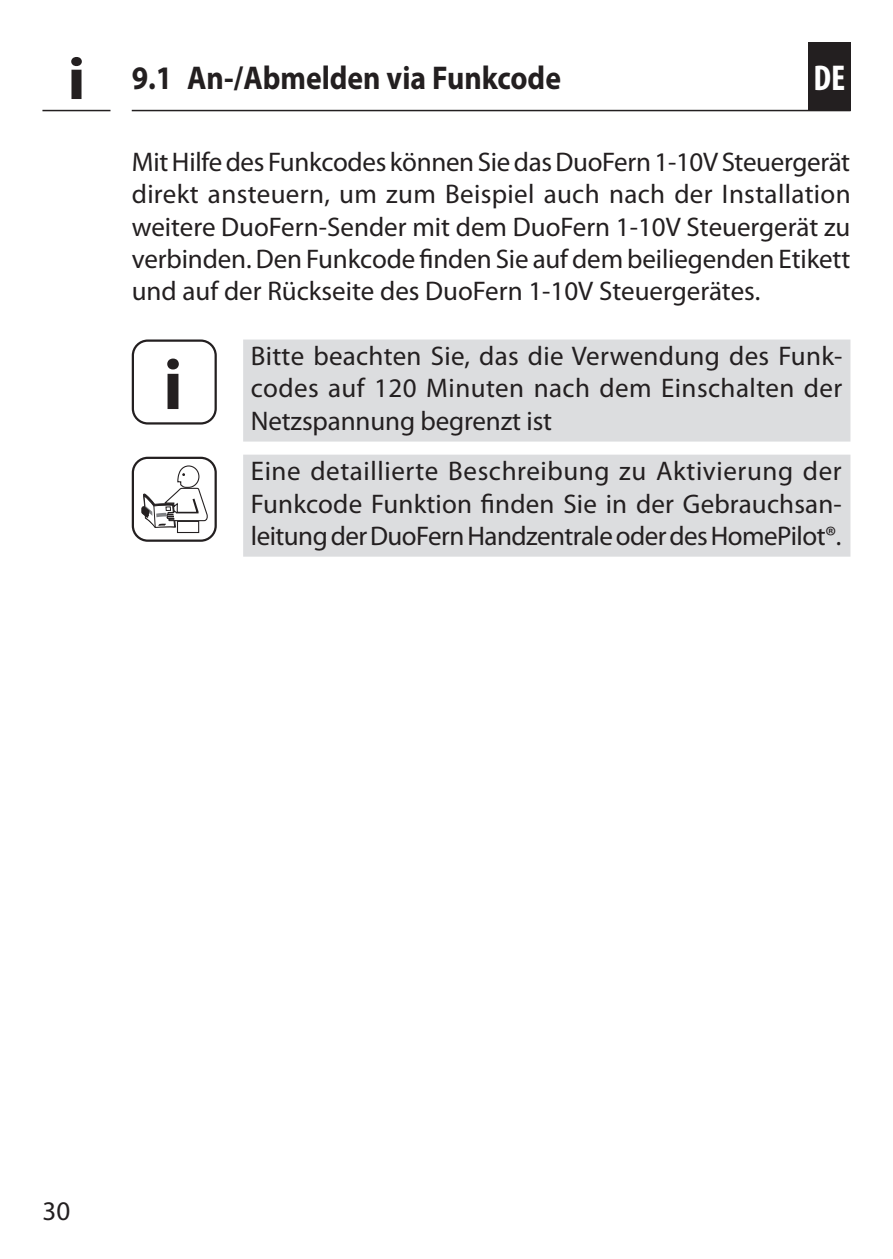
<style>
.page{position:relative;width:893px;height:1259px;background:#fff}
.page>*{position:absolute;margin:0;border:0;box-sizing:border-box;transform-origin:0 0}
.INFO-Icon{font:700 72px "Myriad Pro";color:#231f20}
.INFO-Icon-2{font:700 60px "Myriad Pro";color:#231f20;scale:1.1 1}
.t1{font:700 condensed 36px "Myriad Pro";color:#fff}
.t2{font:700 33px "Myriad Pro";color:#231f20;scale:.9 1}
.Fließtext_-_DE{font:27px/32.4px "Myriad Pro";color:#231f20;text-align:justify}
.Nützliche_Infos_-_DE{font:27px/32.4px "Myriad Pro";letter-spacing:-.01em;color:#231f20;text-align:justify}
</style>
<div class="page">
<div style="left:808px;top:42px;width:42px;height:69px;background:#231f20"></div>
<hr style="left:132px;top:110px;width:719px;height:1px;background:#231f20">
<hr style="left:42px;top:110px;width:68px;height:1px;background:#231f20">
<div style="left:243px;top:339px;width:607px;height:102px;background:#dcdddf"></div>
<div style="left:243px;top:454px;width:607px;height:102px;background:#dcdddf"></div>
<div style="left:132px;top:339px;width:85px;height:85px;border:2px solid #231f20;border-radius:15px"></div>
<div style="left:177px;top:521px;width:22px;height:12px;border:1px solid #231f20"></div>
<svg style="left:142px;top:465px;width:66px;height:63px"></svg>
<div style="left:132px;top:457px;width:85px;height:85px;border:2px solid #231f20;border-radius:15px"></div>
<p class="INFO-Icon-2" style="left:67px;top:45px;width:18px">i</p>
<p class="t2" style="left:132px;top:59px;width:478px">9.1 An-/Abmelden via Funkcode</p>
<h3 class="t1" style="left:813px;top:58px;width:33px">DE</h3>
<p class="Fließtext_-_DE" style="left:132px;top:146px;width:720px">Mit Hilfe des Funkcodes können Sie das DuoFern 1-10V Steuergerät direkt ansteuern, um zum Beispiel auch nach der Installation weitere DuoFern-Sender mit dem DuoFern 1-10V Steuergerät zu verbinden. Den Funkcode finden Sie auf dem beiliegenden Etikett und auf der Rückseite des DuoFern 1-10V Steuergerätes.</p>
<p class="INFO-Icon" style="left:163px;top:344px;width:21px">i</p>
<p class="Nützliche_Infos_-_DE" style="left:251px;top:340px;width:593px">Bitte beachten Sie, das die Verwendung des Funk&shy;codes auf 120 Minuten nach dem Einschalten der Netzspannung begrenzt ist</p>
<p class="Nützliche_Infos_-_DE" style="left:251px;top:455px;width:593px">Eine detaillierte Beschreibung zu Aktivierung der Funkcode Funktion finden Sie in der Gebrauchsan&shy;leitung der DuoFern Handzentrale oder des HomePilot®.</p>
<p class="Fließtext_-_DE" style="left:43px;top:1195px;width:29px">30</p>
</div>
